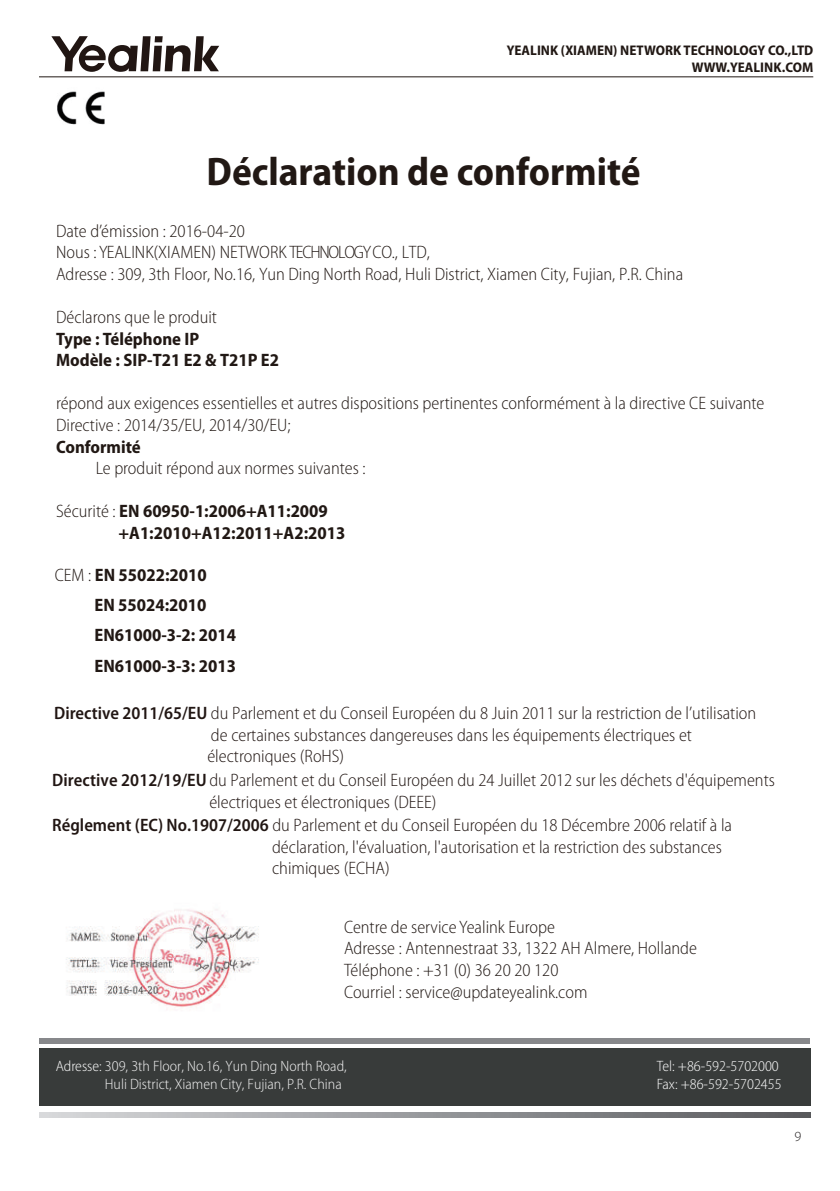
<style>
.page{position:relative;width:840px;height:1191px;background:#fff}
.page>*{position:absolute;margin:0;border:0;box-sizing:border-box;transform-origin:0 0}
.t1{font:700 semi-condensed 40px "Myriad Pro";color:#211814}
.t2{font:300 semi-condensed 18px/21.6px "Myriad Pro";color:#211814}
.t3{font:300 semi-condensed 18px/21.6px "Myriad Pro";color:#211613}
.t4{font:700 semi-condensed 18px/30.2px "Myriad Pro";color:#211814}
.t5{font:300 semi-condensed 15px/18px "Myriad Pro";color:#f3f3f3}
.t6{font:300 semi-condensed 15px/18px "Myriad Pro";color:#fff}
.t7{font:700 semi-condensed 14px/16.8px "Myriad Pro";color:#211814;text-align:right}
.t8{font:300 14px "Myriad Pro";color:#231f20}
.s1{font-weight:300}
.s2{font-weight:600}
.s3{color:#fff}
</style>
<div class="page">
<img style="left:57px;top:91px;width:48px;height:34px">
<hr style="left:39px;top:76px;width:773px;height:1px;background:#211814">
<div style="left:39px;top:1047px;width:770px;height:58px;background:#383b3a"></div>
<div style="left:39px;top:1038px;width:770px;height:6px;background:#87888b"></div>
<svg style="left:39px;top:1112px;width:771px;height:5px;background:#97999c"></svg>
<svg style="left:51px;top:36px;width:168px;height:36px"></svg>
<img style="left:66px;top:909px;width:193px;height:99px">
<p class="t7" style="left:506px;top:42px;width:308px">YEALINK (XIAMEN) NETWORK TECHNOLOGY CO.,LTD<br>WWW.YEALINK.COM</p>
<h1 class="t1" style="left:206px;top:150px;width:435px">Déclaration de conformité</h1>
<p class="t2" style="left:56px;top:220px;width:628px">Date d’émission : 2016-04-20<br>Nous : YEALINK(XIAMEN) NETWORK TECHNOLOGY CO., LTD,<br>Adresse : 309, 3th Floor, No.16, Yun Ding North Road, Huli District, Xiamen City, Fujian, P.R. China</p>
<p class="t2" style="left:56px;top:306px;width:162px">Déclarons que le produit</p>
<p class="t4" style="left:56px;top:328px;width:224px;line-height:21.6px">Type : Téléphone IP<br>Modèle : SIP-T21 E2 &amp; T21P E2</p>
<p class="t2" style="left:56px;top:393px;width:709px">répond aux exigences essentielles et autres dispositions pertinentes conformément à la directive CE suivante<br>Directive : 2014/35/EU, 2014/30/EU;</p>
<p class="t4" style="left:56px;top:432px;width:86px">Conformité</p>
<p class="t2" style="left:96px;top:458px;width:271px">Le produit répond aux normes suivantes :</p>
<p class="t4" style="left:118px;top:501px;width:228px;line-height:21.6px;text-indent:-62px"><span class="s1">Sécurité :</span> EN 60950-1:2006+A11:2009 +A1:2010+A12:2011+A2:2013</p>
<p class="t4" style="left:94px;top:560px;width:143px;text-indent:-40px"><span class="s1">CEM :</span> EN 55022:2010<br>EN 55024:2010<br>EN61000-3-2: 2014<br>EN61000-3-3: 2013</p>
<p class="t3" style="left:207px;top:702px;width:550px;text-indent:-153px"><span class="s2">Directive 2011/65/EU</span> du Parlement et du Conseil Européen du 8 Juin 2011 sur la restriction de l’utilisation de certaines substances dangereuses dans les équipements électriques et électroniques (RoHS)</p>
<p class="t3" style="left:52px;top:770px;width:723px"><span class="s2">Directive 2012/19/EU</span>du Parlement et du Conseil Européen du 24 Juillet 2012 sur les déchets d'équipements</p>
<p class="t3" style="left:209px;top:791px;width:228px">électriques et électroniques (DEEE)</p>
<p class="t3" style="left:52px;top:814px;width:681px"><span class="s2">Réglement (EC) No.1907/2006</span> du Parlement et du Conseil Européen du 18 Décembre 2006 relatif à la</p>
<p class="t3" style="left:272px;top:836px;width:451px">déclaration, l'évaluation, l'autorisation et la restriction des substances</p>
<p class="t3" style="left:272px;top:858px;width:119px">chimiques (ECHA)</p>
<p class="t2" style="left:344px;top:916px;width:354px">Centre de service Yealink Europe<br>Adresse : Antennestraat 33, 1322 AH Almere, Hollande Téléphone : +31 (0) 36 20 20 120<br>Courriel : service@updateyealink.com</p>
<p class="t5" style="left:105px;top:1057px;width:243px;text-indent:-49px"><span class="s3">Adresse:</span> 309, 3th Floor, No.16, Yun Ding North Road,<br>Huli District, Xiamen City, Fujian, P.R. China</p>
<p class="t6" style="left:656px;top:1057px;width:126px">Tel: +86-592-5702000<br>Fax: +86-592-5702455</p>
<p class="t8" style="left:794px;top:1128px;width:8px">9</p>
</div>
